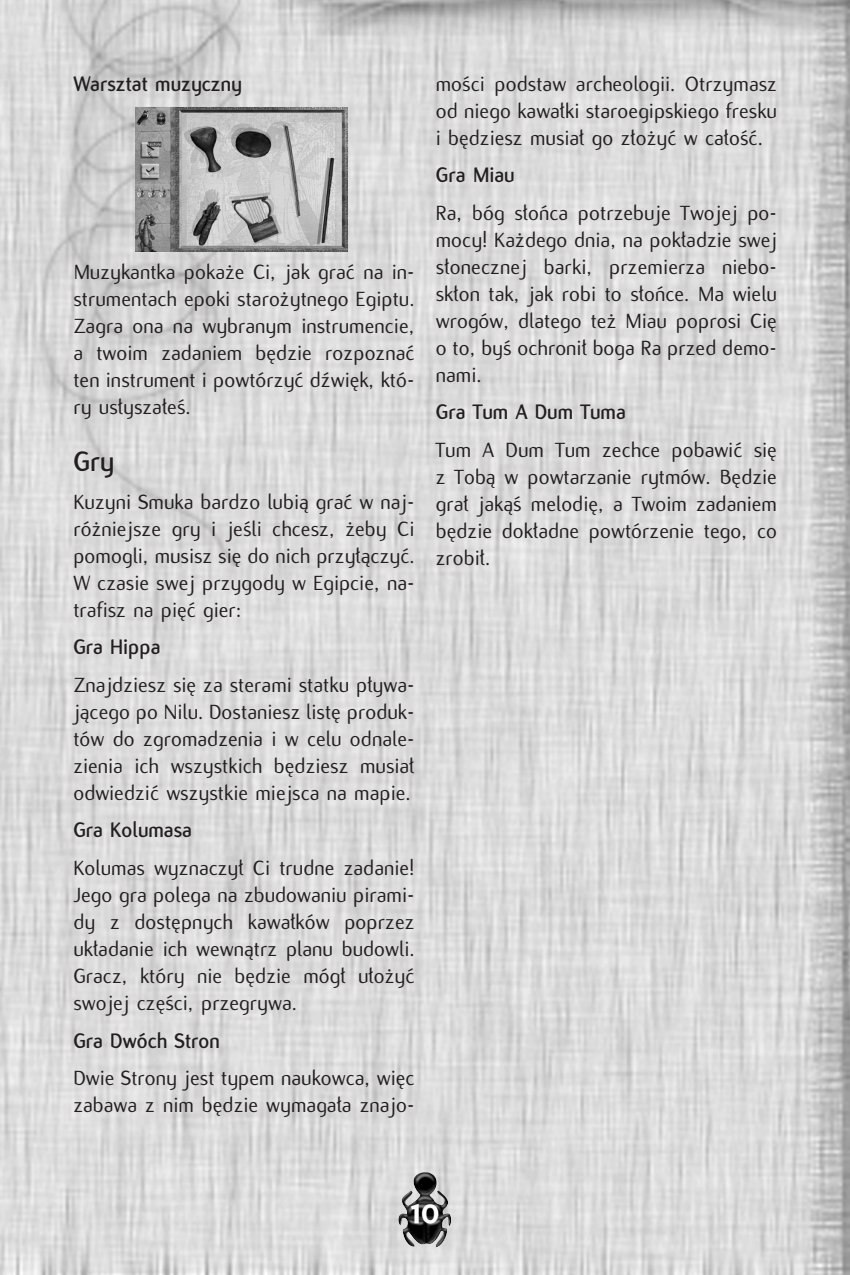
<style>
.page{position:relative;width:850px;height:1275px;background:#fff}
.page>*{position:absolute;margin:0;border:0;box-sizing:border-box;transform-origin:0 0}
.t1{font:800 40px "Flux PL";color:#fff}
.t2{font:700 30px "Flux PL";color:#231f20}
.t3{font:22.5px/27px "Flux PL";color:#231f20;text-align:justify}
.t4{font:700 22.5px "Flux PL";color:#231f20}
</style>
<div class="page">
<img style="left:0;top:0;width:850px;height:1275px">
<img style="left:398px;top:1172px;width:54px;height:76px">
<img style="left:135px;top:108px;width:213px;height:143px">
<p class="t4" style="left:73px;top:74px;width:170px">Warsztat muzyczny</p>
<p class="t3" style="left:73px;top:259px;width:343px">Muzykantka poka˝e Ci, jak graç na in&shy;strumentach epoki staro˝ytnego Egiptu.<br>Zagra ona na wybranym instrumencie, a twoim zadaniem b´dzie rozpoznaç ten instrument i powtórzyç dêwi´k, któ&shy;ry us∏ysza∏eÊ.</p>
<h2 class="t2" style="left:73px;top:449px;width:43px">Gry</h2>
<p class="t3" style="left:73px;top:489px;width:343px">Kuzyni Smuka bardzo lubià graç w naj&shy;ró˝niejsze gry i jeÊli chcesz, ˝eby Ci pomogli, musisz si´ do nich przy∏àczyç.<br>W czasie swej przygody w Egipcie, na&shy;trafisz na pi´ç gier:</p>
<p class="t4" style="left:73px;top:638px;width:89px">Gra Hippa</p>
<p class="t3" style="left:73px;top:673px;width:343px">Znajdziesz si´ za sterami statku p∏ywa&shy;jàcego po Nilu. Dostaniesz list´ produk&shy;tów do zgromadzenia i w celu odnale&shy;zienia ich wszystkich b´dziesz musia∏ odwiedziç wszystkie miejsca na mapie.</p>
<p class="t4" style="left:73px;top:821px;width:120px">Gra Kolumasa</p>
<p class="t3" style="left:73px;top:856px;width:343px">Kolumas wyznaczy∏ Ci trudne zadanie!<br>Jego gra polega na zbudowaniu pirami&shy;dy z dost´pnych kawa∏ków poprzez uk∏adanie ich wewnàtrz planu budowli.<br>Gracz, który nie b´dzie móg∏ u∏o˝yç swojej cz´Êci, przegrywa.</p>
<p class="t4" style="left:73px;top:1031px;width:148px">Gra Dwóch Stron</p>
<p class="t3" style="left:73px;top:1066px;width:343px">Dwie Strony jest typem naukowca, wi´c zabawa z nim b´dzie wymaga∏a znajo-</p>
<p class="t3" style="left:436px;top:71px;width:343px">moÊci podstaw archeologii. Otrzymasz od niego kawa∏ki staroegipskiego fresku i b´dziesz musia∏ go z∏o˝yç w ca∏oÊç.</p>
<p class="t4" style="left:436px;top:166px;width:80px">Gra Miau</p>
<p class="t3" style="left:436px;top:201px;width:343px">Ra, bóg s∏oƒca potrzebuje Twojej po&shy;mocy! Ka˝dego dnia, na pok∏adzie swej s∏onecznej barki, przemierza niebo&shy;sk∏on tak, jak robi to s∏oƒce. Ma wielu wrogów, dlatego te˝ Miau poprosi Ci´ o to, byÊ ochroni∏ boga Ra przed demo&shy;nami.</p>
<p class="t4" style="left:436px;top:403px;width:192px">Gra Tum A Dum Tuma</p>
<p class="t3" style="left:436px;top:438px;width:343px">Tum A Dum Tum zechce pobawiç si´ z Tobà w powtarzanie rytmów. B´dzie gra∏ jakàÊ melodi´, a Twoim zadaniem b´dzie dok∏adne powtórzenie tego, co zrobi∏.</p>
<h1 class="t1" style="left:411px;top:1194px;width:30px">10</h1>
</div>
